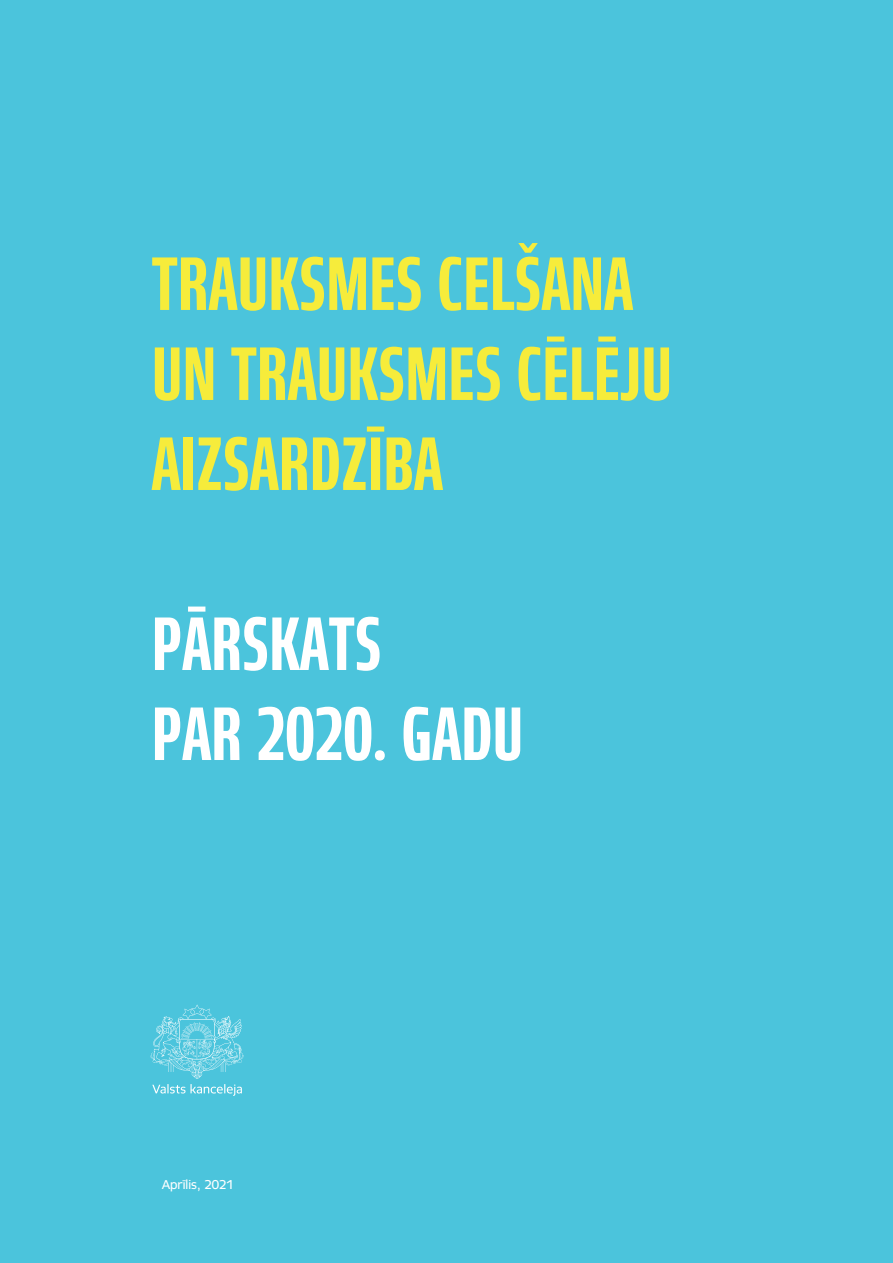
<style>
.page{position:relative;width:893px;height:1263px;background:#4bc4dc}
.page>*{position:absolute;margin:0;border:0;box-sizing:border-box;transform-origin:0 0}
.t1{font:700 extra-condensed 75px/90px "Robusta TL Pro";color:#f6ec3b}
.t2{font:700 extra-condensed 75px/90px "Robusta TL Pro";color:#fff}
.t3{font:12.75px "Robusta TL Pro";color:#fff}
</style>
<div class="page">
<svg style="left:150px;top:1004px;width:94px;height:92px"></svg>
<p class="t1" style="left:152px;top:238px;width:522px">TRAUKSMES CELŠANA<br>UN TRAUKSMES CĒLĒJU<br>AIZSARDZĪBA</p>
<p class="t2" style="left:152px;top:598px;width:373px">PĀRSKATS<br>PAR 2020. GADU</p>
<p class="t3" style="left:162px;top:1177px;width:73px">Aprīlis, 2021</p>
</div>
